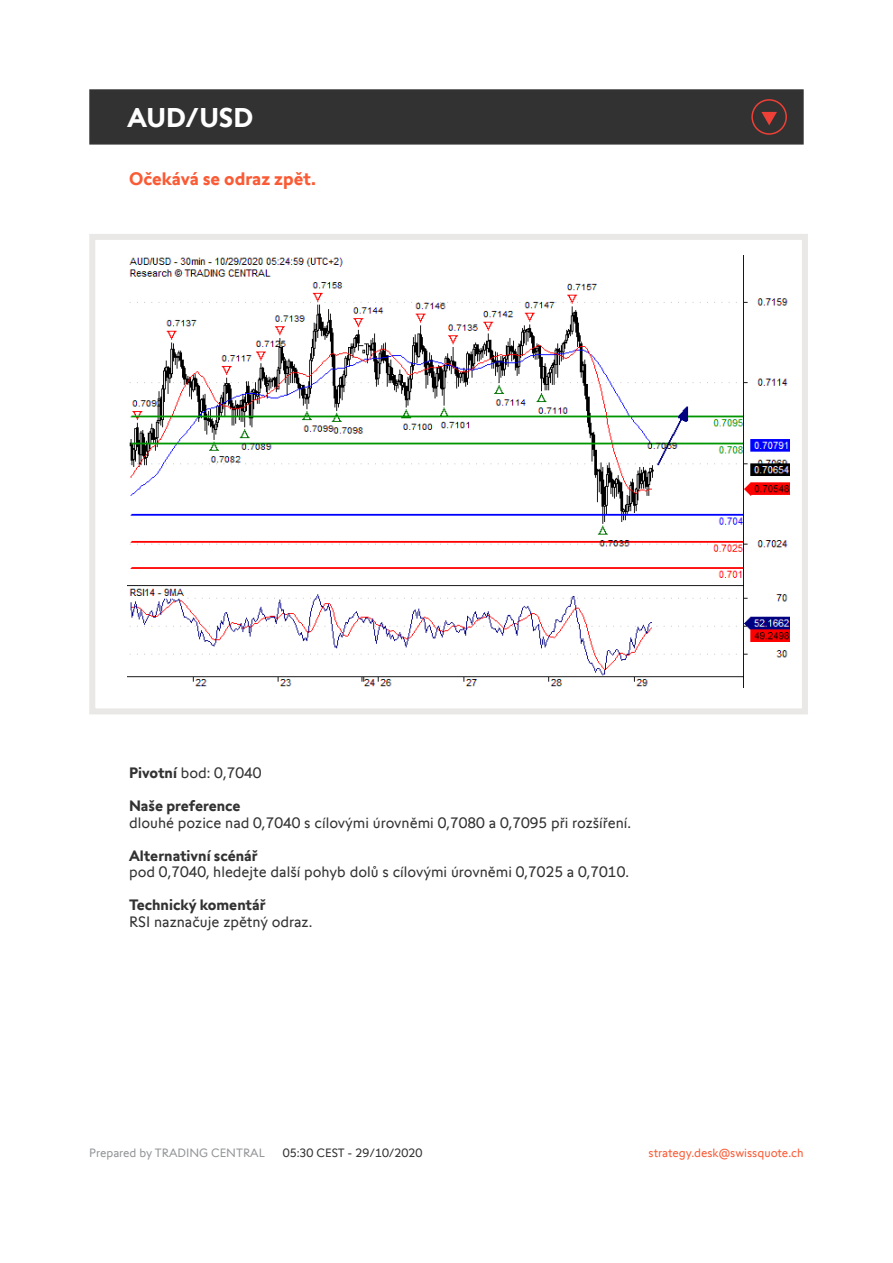
<style>
.page{position:relative;width:893px;height:1263px;background:#fff}
.page>*{position:absolute;margin:0;border:0;box-sizing:border-box;transform-origin:0 0}
.t1{font:700 27px "Swissquote CT";color:#fff}
.t2{font:700 18px "Swissquote CT";color:#fa5b35}
.t3{font:15px "Swissquote CT";color:#323232}
.t4{font:700 15px "Swissquote CT";color:#323232}
.t5{font:12px "Swissquote CT";color:#fa5b35}
.t6{font:12px "Swissquote CT";color:#939598}
.t7{font:12px "Swissquote CT";color:#323232}
.s1{font-weight:700}
</style>
<div class="page">
<div style="left:89px;top:234px;width:719px;height:480px;border:6px solid #e9e8e7"></div>
<div style="left:89px;top:89px;width:715px;height:56px;background:#323232;border:2px solid #323232"></div>
<img style="left:128px;top:255px;width:661px;height:432px">
<svg style="left:751px;top:99px;width:36px;height:36px"></svg>
<h1 class="t1" style="left:128px;top:101px;width:127px">AUD/USD</h1>
<p class="t2" style="left:129px;top:168px;width:188px">Očekává se odraz zpět.</p>
<p class="t3" style="left:129px;top:764px;width:134px"><span class="s1">Pivotní</span> bod: 0,7040</p>
<p class="t4" style="left:129px;top:797px;width:113px">Naše preference</p>
<p class="t3" style="left:129px;top:814px;width:503px">dlouhé pozice nad 0,7040 s cílovými úrovněmi 0,7080 a 0,7095 při rozšíření.</p>
<p class="t4" style="left:129px;top:846px;width:130px">Alternativní scénář</p>
<p class="t3" style="left:129px;top:863px;width:501px">pod 0,7040, hledejte další pohyb dolů s cílovými úrovněmi 0,7025 a 0,7010.</p>
<p class="t4" style="left:129px;top:896px;width:138px">Technický komentář</p>
<p class="t3" style="left:129px;top:913px;width:185px">RSI naznačuje zpětný odraz.</p>
<p class="t6" style="left:89px;top:1145px;width:177px">Prepared by TRADING CENTRAL</p>
<p class="t7" style="left:283px;top:1145px;width:141px">05:30 CEST - 29/10/2020</p>
<p class="t5" style="left:649px;top:1145px;width:157px">strategy.desk@swissquote.ch</p>
</div>
